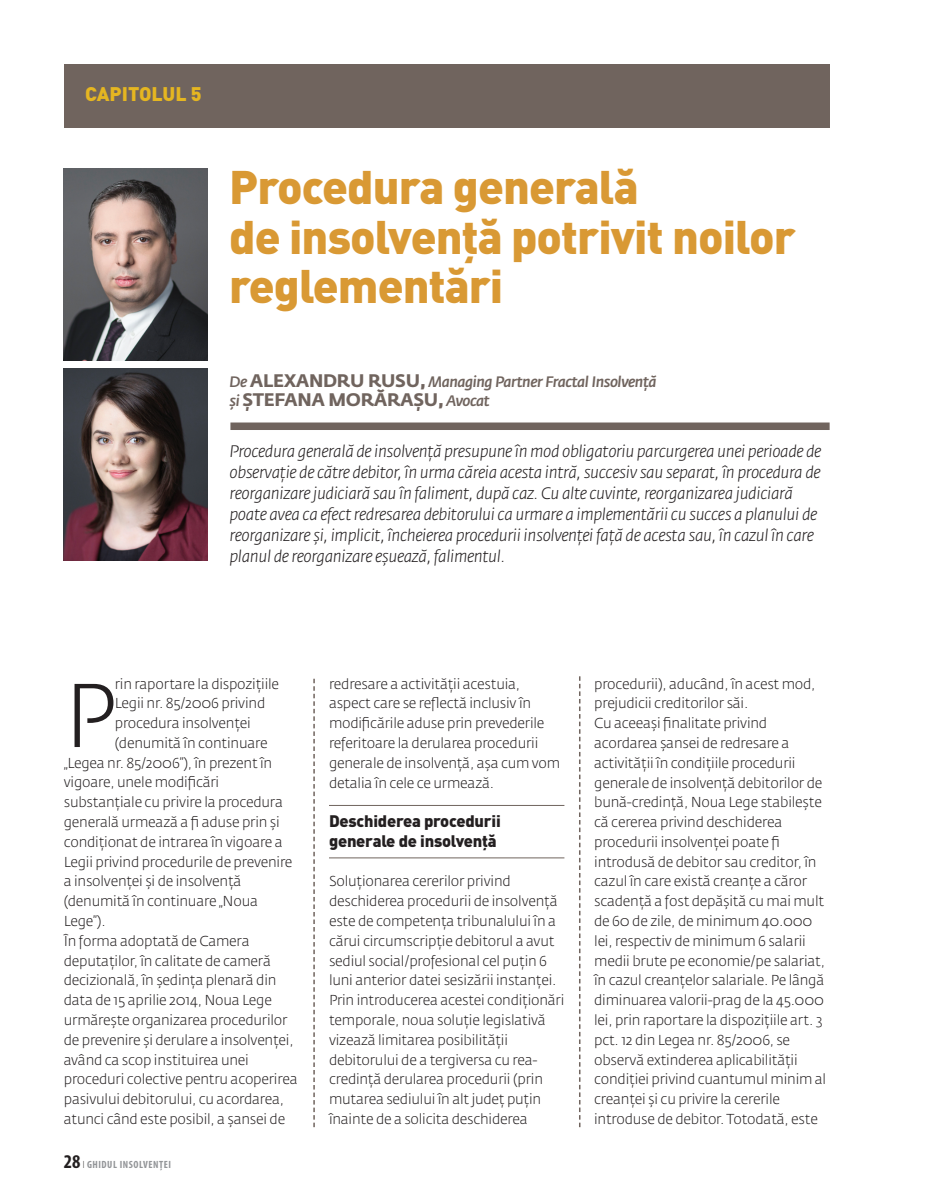
<style>
.page{position:relative;width:936px;height:1191px;background:#fff}
.page>*{position:absolute;margin:0;border:0;box-sizing:border-box;transform-origin:0 0}
.t1{font:300 89.25px "Fedra Sans Std";color:#231f20}
.t2{font:900 46.5px/49.5px "DIN Pro";letter-spacing:-.02em;color:#d99934}
.t3{font:900 19.5px "DIN Pro";color:#e5b621}
.t4{font:700 18px "Fedra Sans Std";letter-spacing:-.02em;color:#70645e}
.t5{font:italic 300 16.5px/21px "Fedra Sans Std";letter-spacing:-.025em;color:#231f20}
.t6{font:900 16.5px/19.8px "DIN Pro";letter-spacing:-.015em;color:#231f20}
.t7{font:italic 500 15px "Fedra Sans Std";letter-spacing:-.03em;color:#70645e}
.t8{font:300 14.25px/19.8px "Fedra Sans Std";letter-spacing:-.015em;color:#231f20}
.t9{font:700 condensed 10.5px "Myriad Pro";letter-spacing:.05em;color:#939598}
.s1{font-weight:700;font-style:normal;font-size:18px}
.s2{font-weight:500;font-style:italic;font-size:15px}
.s3{font-size:19.5px;color:#231f20}
.s4{font-weight:400;color:#231f20}
</style>
<div class="page">
<hr style="left:329px;top:805px;width:235px;height:1px;background:#70645e">
<hr style="left:329px;top:857px;width:235px;height:1px;background:#70645e">
<div style="left:64px;top:64px;width:765px;height:64px;background:#70645e"></div>
<svg style="left:313px;top:678px;width:2px;height:449px"></svg>
<svg style="left:579px;top:676px;width:1px;height:451px"></svg>
<div style="left:230px;top:422px;width:599px;height:8px;background:#70645e"></div>
<img style="left:64px;top:168px;width:144px;height:192px">
<img style="left:64px;top:368px;width:144px;height:193px">
<h3 class="t3" style="left:85px;top:87px;width:118px">caPitolul 5</h3>
<h2 class="t2" style="left:229px;top:167px;width:568px">Procedura generală<br>de insolvenţă potrivit noilor reglementări</h2>
<p class="t7" style="left:229px;top:372px;width:428px">De <span class="s1">ALEXANDRU RUSU,</span> Managing Partner Fractal Insolvență</p>
<p class="t4" style="left:229px;top:393px;width:262px"><span class="s2">şi</span> ȘTEFANA MORĂRAȘU, <span class="s2">Avocat</span></p>
<p class="t5" style="left:229px;top:443px;width:593px">Procedura generală de insolvenţă presupune în mod obligatoriu parcurgerea unei perioade de observaţie de către debitor, în urma căreia acesta intră, succesiv sau separat, în procedura de reorganizare judiciară sau în faliment, după caz. Cu alte cuvinte, reorganizarea judiciară poate avea ca efect redresarea debitorului ca urmare a implementării cu succes a planului de reorganizare şi, implicit, încheierea procedurii insolvenţei faţă de acesta sau, în cazul în care planul de reorganizare eşuează, falimentul.</p>
<h1 class="t1" style="left:64px;top:679px;width:53px">P</h1>
<p class="t8" style="left:115px;top:675px;width:166px">rin raportare la dispoziţiile</p>
<p class="t8" style="left:115px;top:694px;width:152px">Legii nr. 85/2006 privind</p>
<p class="t8" style="left:115px;top:714px;width:137px">procedura insolvenţei</p>
<p class="t8" style="left:115px;top:734px;width:154px">(denumită în continuare</p>
<p class="t8" style="left:64px;top:754px;width:210px">„Legea nr. 85/2006”), în prezent în</p>
<p class="t8" style="left:64px;top:773px;width:157px">vigoare, unele modificări</p>
<p class="t8" style="left:64px;top:793px;width:221px">substanţiale cu privire la procedura</p>
<p class="t8" style="left:64px;top:813px;width:217px">generală urmează a fi aduse prin şi</p>
<p class="t8" style="left:64px;top:833px;width:220px">condiţionat de intrarea în vigoare a</p>
<p class="t8" style="left:64px;top:853px;width:230px">Legii privind procedurile de prevenire</p>
<p class="t8" style="left:64px;top:872px;width:179px">a insolvenţei şi de insolvenţă</p>
<p class="t8" style="left:64px;top:892px;width:196px">(denumită în continuare „Noua</p>
<p class="t8" style="left:64px;top:912px;width:43px">Lege”).</p>
<p class="t8" style="left:64px;top:932px;width:187px">În forma adoptată de Camera</p>
<p class="t8" style="left:64px;top:952px;width:209px">deputaţilor, în calitate de cameră</p>
<p class="t8" style="left:64px;top:971px;width:214px">decizională, în şedinţa plenară din</p>
<p class="t8" style="left:64px;top:991px;width:210px">data de 15 aprilie 2014, Noua Lege</p>
<p class="t8" style="left:64px;top:1011px;width:225px">urmăreşte organizarea procedurilor</p>
<p class="t8" style="left:64px;top:1031px;width:231px">de prevenire şi derulare a insolvenţei,</p>
<p class="t8" style="left:64px;top:1051px;width:186px">având ca scop instituirea unei</p>
<p class="t8" style="left:64px;top:1070px;width:235px">proceduri colective pentru acoperirea</p>
<p class="t8" style="left:64px;top:1090px;width:222px">pasivului debitorului, cu acordarea,</p>
<p class="t8" style="left:64px;top:1110px;width:223px">atunci când este posibil, a şansei de</p>
<p class="t9" style="left:64px;top:1161px;width:109px"><span class="s3">28</span> <span class="s4">I</span> GHIDUL INSOLVENŢEI</p>
<p class="t8" style="left:329px;top:675px;width:233px">redresare a activităţii acestuia, aspect care se reflectă inclusiv în modificările aduse prin prevederile referitoare la derularea procedurii generale de insolvenţă, aşa cum vom detalia în cele ce urmează.</p>
<p class="t6" style="left:329px;top:812px;width:173px">Deschiderea procedurii generale de insolvenţă</p>
<p class="t8" style="left:329px;top:872px;width:237px">Soluţionarea cererilor privind deschiderea procedurii de insolvenţă este de competenţa tribunalului în a cărui circumscripţie debitorul a avut sediul social/profesional cel puţin 6 luni anterior datei sesizării instanţei.<br>Prin introducerea acestei condiţionări temporale, noua soluţie legislativă vizează limitarea posibilităţii debitorului de a tergiversa cu rea&shy;credinţă derularea procedurii (prin mutarea sediului în alt judeţ puţin înainte de a solicita deschiderea</p>
<p class="t8" style="left:594px;top:675px;width:233px">procedurii), aducând, în acest mod, prejudicii creditorilor săi.<br>Cu aceeaşi finalitate privind acordarea şansei de redresare a activităţii în condiţiile procedurii generale de insolvenţă debitorilor de bună-credinţă, Noua Lege stabileşte că cererea privind deschiderea procedurii insolvenţei poate fi introdusă de debitor sau creditor, în cazul în care există creanţe a căror scadenţă a fost depăşită cu mai mult de 60 de zile, de minimum 40.000 lei, respectiv de minimum 6 salarii medii brute pe economie/pe salariat, în cazul creanţelor salariale. Pe lângă diminuarea valorii-prag de la 45.000 lei, prin raportare la dispoziţiile art. 3 pct. 12 din Legea nr. 85/2006, se observă extinderea aplicabilităţii condiţiei privind cuantumul minim al creanţei şi cu privire la cererile introduse de debitor. Totodată, este</p>
</div>
